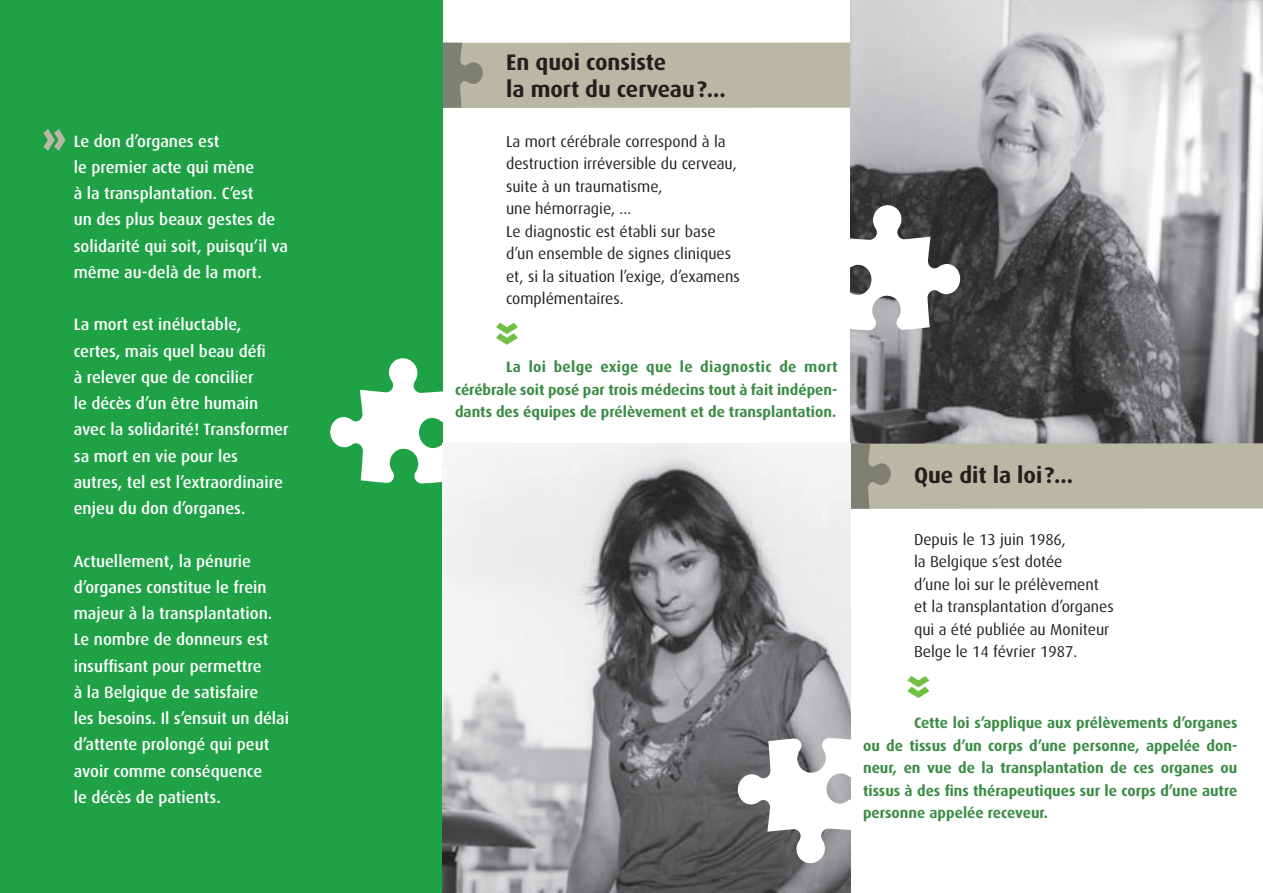
<style>
.page{position:relative;width:1263px;height:893px;background:#fff}
.page>*{position:absolute;margin:0;border:0;box-sizing:border-box;transform-origin:0 0}
.t1{font:900 51px "Dax Condensed";color:#71bf44}
.t2{font:900 51px "Dax Condensed";color:#b9b8a4}
.t3{font:700 22.5px/27px "Dax";color:#231f20}
.t4{font:500 16.5px/26.2px "Dax";color:#fff}
.t5{font:15.75px/22.5px "Dax";color:#231f20}
.t6{font:700 15px/22.5px "Dax";color:#3b8c45;text-align:justify}
</style>
<div class="page">
<img style="left:850px;top:0;width:413px;height:443px">
<div style="left:851px;top:443px;width:412px;height:66px;background:#b9b8a4"></div>
<svg style="left:850px;top:443px;width:41px;height:66px"></svg>
<div style="left:443px;top:43px;width:407px;height:65px;background:#b9b8a4"></div>
<svg style="left:442px;top:43px;width:41px;height:65px"></svg>
<div style="left:0;top:0;width:442px;height:893px;background:#1fa245"></div>
<svg style="left:850px;top:205px;width:110px;height:125px"></svg>
<svg style="left:330px;top:358px;width:113px;height:125px"></svg>
<img style="left:442px;top:443px;width:408px;height:450px">
<svg style="left:738px;top:738px;width:113px;height:125px"></svg>
<h1 class="t2" style="left:41px;top:111px;width:27px">»</h1>
<p class="t4" style="left:74px;top:128px;width:216px">Le don d’organes est<br>le premier acte qui mène<br>à la transplantation. C’est<br>un des plus beaux gestes de solidarité qui soit, puisqu’il va même au-delà de la mort.</p>
<p class="t4" style="left:74px;top:312px;width:216px">La mort est inéluctable, certes, mais quel beau défi<br>à relever que de concilier<br>le décès d’un être humain avec la solidarité! Transformer sa mort en vie pour les autres, tel est l’extraordinaire enjeu du don d’organes.</p>
<p class="t4" style="left:74px;top:548px;width:217px">Actuellement, la pénurie d’organes constitue le frein majeur à la transplantation.<br>Le nombre de donneurs est insuffisant pour permettre<br>à la Belgique de satisfaire<br>les besoins. Il s’ensuit un délai d’attente prolongé qui peut avoir comme conséquence<br>le décès de patients.</p>
<h2 class="t3" style="left:506px;top:48px;width:221px">En quoi consiste<br>la mort du cerveau?...</h2>
<p class="t5" style="left:506px;top:130px;width:235px">La mort cérébrale correspond à la destruction irréversible du cerveau, suite à un traumatisme,<br>une hémorragie, ...<br>Le diagnostic est établi sur base d’un ensemble de signes cliniques et, si la situation l’exige, d’examens complémentaires.</p>
<h1 class="t1" style="left:536px;top:321px;width:27px;rotate:90deg">»</h1>
<p class="t6" style="left:455px;top:356px;width:384px;text-indent:51px">La loi belge exige que le diagnostic de mort cérébrale soit posé par trois médecins tout à fait indépen&shy;dants des équipes de prélèvement et de transplantation.</p>
<h2 class="t3" style="left:914px;top:461px;width:161px">Que dit la loi?...</h2>
<p class="t5" style="left:914px;top:528px;width:201px">Depuis le 13 juin 1986,<br>la Belgique s’est dotée<br>d’une loi sur le prélèvement et la transplantation d’organes qui a été publiée au Moniteur<br>Belge le 14 février 1987.</p>
<h1 class="t1" style="left:947px;top:674px;width:27px;rotate:90deg">»</h1>
<p class="t6" style="left:863px;top:712px;width:376px;text-indent:51px">Cette loi s’applique aux prélèvements d’organes ou de tissus d’un corps d’une personne, appelée don&shy;neur, en vue de la transplantation de ces organes ou tissus à des fins thérapeutiques sur le corps d’une autre personne appelée receveur.</p>
</div>
